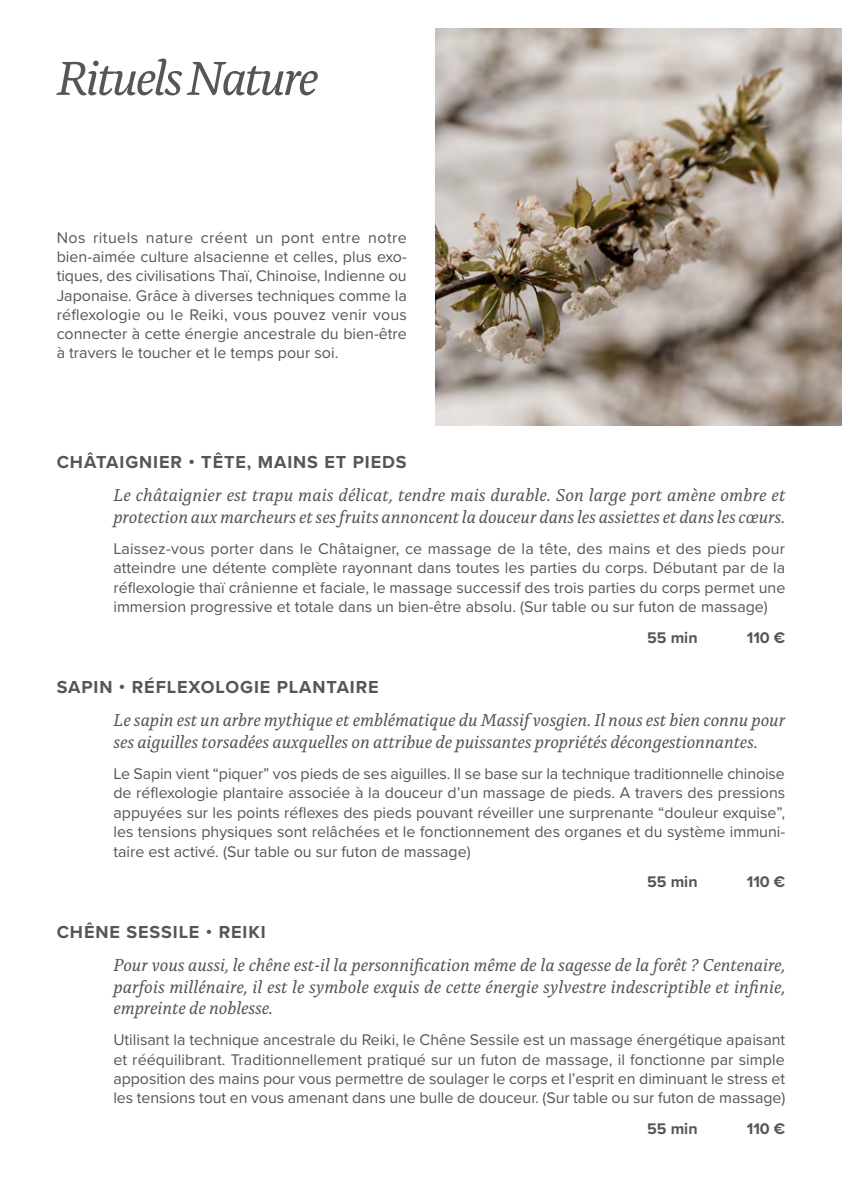
<style>
.page{position:relative;width:842px;height:1191px;background:#fff}
.page>*{position:absolute;margin:0;border:0;box-sizing:border-box;transform-origin:0 0}
.t1{font:italic 50px "Alda OTCEV";letter-spacing:-.05em;color:#55565a}
.t2{font:italic 18px/21.8px "Alda OTCEV";color:#55565a}
.t3{font:700 18px "Proxima Nova";letter-spacing:.05em;color:#55565a}
.t4{font:16px/19.4px "Proxima Nova";color:#55565a;text-align:justify}
.t5{font:700 16px "Proxima Nova";color:#55565a}
</style>
<div class="page">
<img style="left:435px;top:28px;width:407px;height:397px">
<h1 class="t1" style="left:57px;top:40px;width:263px">Rituels Nature</h1>
<p class="t4" style="left:57px;top:227px;width:352px">Nos rituels nature créent un pont entre notre bien-aimée culture alsacienne et celles, plus exo&shy;tiques, des civilisations Thaï, Chinoise, Indienne ou Japonaise. Grâce à diverses techniques comme la réflexologie ou le Reiki, vous pouvez venir vous connecter à cette énergie ancestrale du bien-être à travers le toucher et le temps pour soi.</p>
<p class="t3" style="left:57px;top:448px;width:351px">CHÂTAIGNIER • TÊTE, MAINS ET PIEDS</p>
<p class="t2" style="left:113px;top:482px;width:673px">Le châtaignier est trapu mais délicat, tendre mais durable. Son large port amène ombre et protection aux marcheurs et ses fruits annoncent la douceur dans les assiettes et dans les cœurs.</p>
<p class="t4" style="left:113px;top:538px;width:673px">Laissez-vous porter dans le Châtaigner, ce massage de la tête, des mains et des pieds pour atteindre une détente complète rayonnant dans toutes les parties du corps. Débutant par de la réflexologie thaï crânienne et faciale, le massage successif des trois parties du corps permet une immersion progressive et totale dans un bien-être absolu. (Sur table ou sur futon de massage)</p>
<p class="t5" style="left:647px;top:625px;width:52px">55 min</p>
<p class="t5" style="left:747px;top:625px;width:40px">110 €</p>
<p class="t3" style="left:57px;top:673px;width:323px">SAPIN • RÉFLEXOLOGIE PLANTAIRE</p>
<p class="t2" style="left:113px;top:707px;width:673px">Le sapin est un arbre mythique et emblématique du Massif vosgien. Il nous est bien connu pour ses aiguilles torsadées auxquelles on attribue de puissantes propriétés décongestionnantes.</p>
<p class="t4" style="left:113px;top:763px;width:673px">Le Sapin vient “piquer” vos pieds de ses aiguilles. Il se base sur la technique traditionnelle chinoise de réflexologie plantaire associée à la douceur d’un massage de pieds. A travers des pressions appuyées sur les points réflexes des pieds pouvant réveiller une surprenante “douleur exquise”, les tensions physiques sont relâchées et le fonctionnement des organes et du système immuni&shy;taire est activé. (Sur table ou sur futon de massage)</p>
<p class="t5" style="left:647px;top:870px;width:52px">55 min</p>
<p class="t5" style="left:747px;top:870px;width:40px">110 €</p>
<p class="t3" style="left:57px;top:918px;width:211px">CHÊNE SESSILE • REIKI</p>
<p class="t2" style="left:113px;top:952px;width:673px;text-align:justify">Pour vous aussi, le chêne est-il la personnification même de la sagesse de la forêt ? Centenaire, parfois millénaire, il est le symbole exquis de cette énergie sylvestre indescriptible et infinie, empreinte de noblesse.</p>
<p class="t4" style="left:113px;top:1029px;width:674px">Utilisant la technique ancestrale du Reiki, le Chêne Sessile est un massage énergétique apaisant et rééquilibrant. Traditionnellement pratiqué sur un futon de massage, il fonctionne par simple apposition des mains pour vous permettre de soulager le corps et l’esprit en diminuant le stress et les tensions tout en vous amenant dans une bulle de douceur. (Sur table ou sur futon de massage)</p>
<p class="t5" style="left:647px;top:1117px;width:52px">55 min</p>
<p class="t5" style="left:747px;top:1117px;width:40px">110 €</p>
</div>
